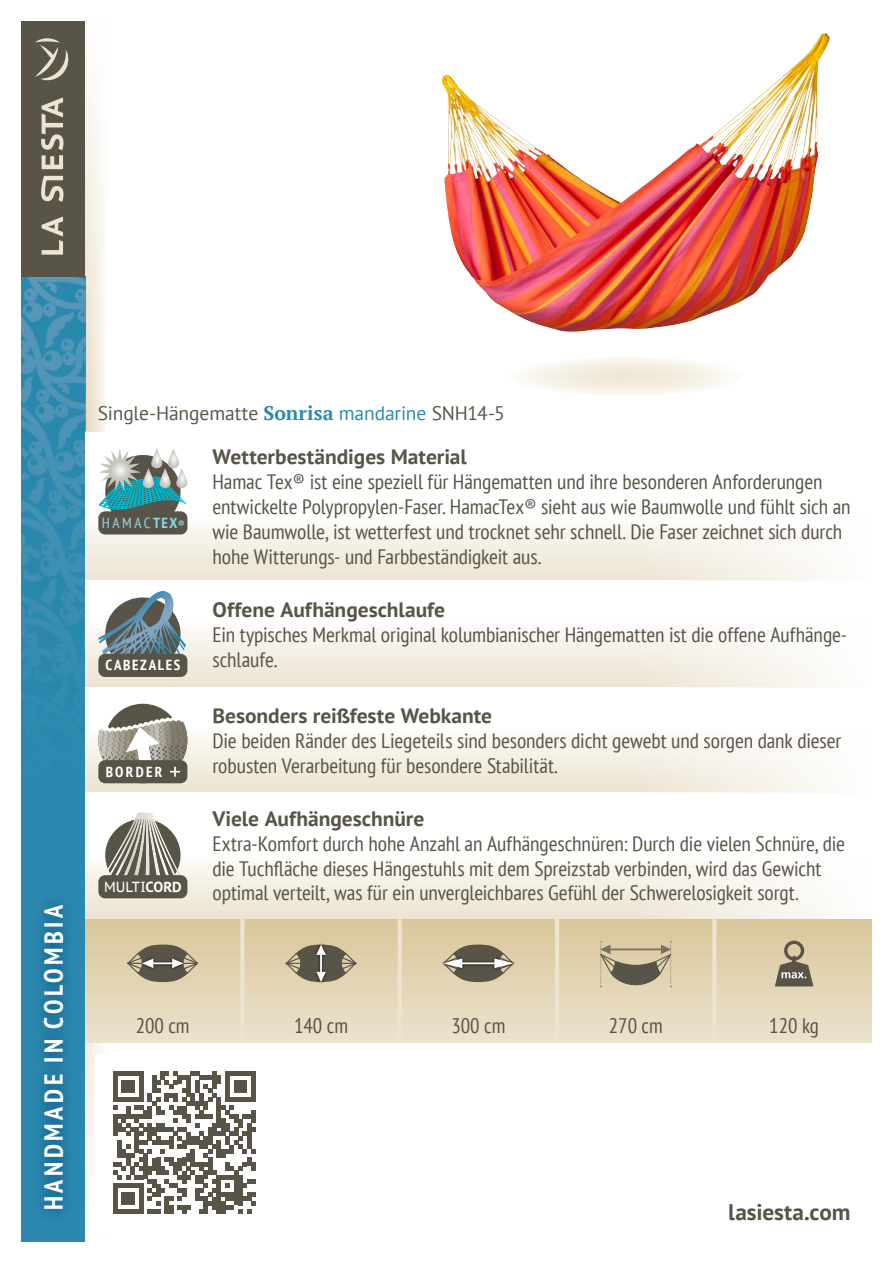
<style>
.page{position:relative;width:893px;height:1263px;background:#fff}
.page>*{position:absolute;margin:0;border:0;box-sizing:border-box;transform-origin:0 0}
.t1{font:700 condensed 26.1px "PT Sans";letter-spacing:.14em;color:#fff}
.t2{font:700 22.5px "PT Sans";letter-spacing:-.005em;color:#585548}
.t3{font:condensed 21px "PT Sans";color:#585548}
.t4{font:condensed 20.85px/24.9px "PT Sans";letter-spacing:-.005em;color:#585548}
.t5{font:700 20.85px "PT Sans";color:#585548}
.t6{font:19.5px "PT Sans";letter-spacing:-.005em;color:#585548}
.t7{font:700 condensed 14.55px "PT Sans";letter-spacing:.12em;color:#fff}
.t8{font:condensed 14.55px "PT Sans";letter-spacing:.18em;color:#92d6e3}
.t9{font:14.55px "PT Sans Caption";letter-spacing:-.005em;color:#fff;scale:.93 1}
.s1{font-family:"PT Serif";font-weight:700;color:#2b89af}
.s2{color:#2b89af}
.s3{font-weight:700}
.s4{font-weight:700;font-size:10.5px}
</style>
<div class="page">
<img style="left:21px;top:276px;width:64px;height:966px">
<svg style="left:31px;top:891px;width:46px;height:332px;background:#247ea6"></svg>
<div style="left:21px;top:21px;width:64px;height:255px;background:#585548"></div>
<svg style="left:35px;top:38px;width:33px;height:217px"></svg>
<svg style="left:85px;top:74px;width:20px;height:1105px"></svg>
<svg style="left:85px;top:510px;width:741px;height:71px"></svg>
<div style="left:98px;top:511px;width:89px;height:23px;background:#585548;border-radius:7px"></div>
<div style="left:95px;top:476px;width:96px;height:40px;background:#585548;opacity:.75"></div>
<svg style="left:85px;top:432px;width:106px;height:78px"></svg>
<svg style="left:85px;top:581px;width:741px;height:106px"></svg>
<svg style="left:99px;top:591px;width:87px;height:86px"></svg>
<div style="left:98px;top:654px;width:89px;height:23px;background:#585548;border-radius:7px"></div>
<svg style="left:85px;top:687px;width:741px;height:105px"></svg>
<div style="left:105px;top:704px;width:76px;height:73px;background:#585548;border-radius:50%"></div>
<svg style="left:98px;top:717px;width:89px;height:66px"></svg>
<svg style="left:85px;top:792px;width:741px;height:127px"></svg>
<div style="left:98px;top:808px;width:82px;height:76px;background:#fff"></div>
<div style="left:99px;top:811px;width:87px;height:73px;background:#585548;opacity:.75"></div>
<div style="left:98px;top:875px;width:89px;height:23px;background:#585548;border-radius:7px"></div>
<div style="left:85px;top:919px;width:787px;height:124px;background:linear-gradient(to bottom,#d9c69a,#ebe2cd)"></div>
<hr style="left:240px;top:919px;width:4px;height:85px;background:#ece3d0">
<hr style="left:398px;top:919px;width:4px;height:85px;background:#ece3d0">
<hr style="left:555px;top:919px;width:4px;height:85px;background:#ece3d0">
<hr style="left:712px;top:919px;width:4px;height:85px;background:#ece3d0">
<hr style="left:240px;top:1004px;width:4px;height:39px;background:#ece3d0">
<hr style="left:398px;top:1004px;width:4px;height:39px;background:#ece3d0">
<hr style="left:555px;top:1004px;width:4px;height:39px;background:#ece3d0">
<hr style="left:712px;top:1004px;width:4px;height:39px;background:#ece3d0">
<svg style="left:127px;top:944px;width:71px;height:38px;background:#928a76"></svg>
<div style="left:313px;top:942px;width:16px;height:43px;background:#000;opacity:.75"></div>
<svg style="left:286px;top:944px;width:70px;height:38px;background:#908974"></svg>
<div style="left:440px;top:956px;width:76px;height:15px;background:#dfcfaa"></div>
<svg style="left:443px;top:944px;width:71px;height:38px;background:#938c79"></svg>
<svg style="left:600px;top:941px;width:72px;height:46px;background:#afa489"></svg>
<svg style="left:775px;top:940px;width:38px;height:46px;background:#9d947c"></svg>
<svg style="left:508px;top:356px;width:237px;height:40px"></svg>
<div style="left:96px;top:1054px;width:177px;height:177px;background:#fff"></div>
<svg style="left:113px;top:1071px;width:143px;height:143px"></svg>
<img style="left:441px;top:33px;width:389px;height:299px">
<p class="t1" style="left:36px;top:1210px;width:307px;rotate:-90deg">HANDMADE IN COLOMBIA</p>
<p class="t6" style="left:98px;top:401px;width:409px">Single-Hängematte <span class="s1">Sonrisa</span> <span class="s2">mandarine</span> SNH14-5</p>
<p class="t8" style="left:102px;top:513px;width:85px">HAMAC<span class="s3">TEX</span><span class="s4">®</span></p>
<p class="t7" style="left:105px;top:655px;width:77px">CABEZALES</p>
<p class="t7" style="left:106px;top:762px;width:58px">BORDER</p>
<p class="t9" style="left:104px;top:877px;width:85px">MULTI<span class="s3">CORD</span></p>
<p class="t5" style="left:212px;top:443px;width:256px">Wetterbeständiges Material</p>
<p class="t4" style="left:212px;top:469px;width:639px">Hamac Tex® ist eine speziell für Hängematten und ihre besonderen Anforderungen entwickelte Polypropylen-Faser. HamacTex® sieht aus wie Baumwolle und fühlt sich an wie Baumwolle, ist wetterfest und trocknet sehr schnell. Die Faser zeichnet sich durch hohe Witterungs- und Farbbeständigkeit aus.</p>
<p class="t5" style="left:212px;top:595px;width:234px">Offene Aufhängeschlaufe</p>
<p class="t4" style="left:212px;top:621px;width:636px">Ein typisches Merkmal original kolumbianischer Hängematten ist die offene Aufhänge&shy;schlaufe.</p>
<p class="t5" style="left:212px;top:702px;width:281px">Besonders reißfeste Webkante</p>
<p class="t4" style="left:212px;top:728px;width:630px">Die beiden Ränder des Liegeteils sind besonders dicht gewebt und sorgen dank dieser robusten Verarbeitung für besondere Stabilität.</p>
<p class="t5" style="left:212px;top:804px;width:213px">Viele Aufhängeschnüre</p>
<p class="t4" style="left:212px;top:830px;width:634px">Extra-Komfort durch hohe Anzahl an Aufhängeschnüren: Durch die vielen Schnüre, die die Tuchfläche dieses Hängestuhls mit dem Spreizstab verbinden, wird das Gewicht optimal verteilt, was für ein unvergleichbares Gefühl der Schwerelosigkeit sorgt.</p>
<p class="t3" style="left:136px;top:1012px;width:55px">200 cm</p>
<p class="t3" style="left:294px;top:1012px;width:55px">140 cm</p>
<p class="t3" style="left:451px;top:1012px;width:55px">300 cm</p>
<p class="t3" style="left:609px;top:1012px;width:55px">270 cm</p>
<p class="t3" style="left:769px;top:1012px;width:51px">120 kg</p>
<p class="t2" style="left:728px;top:1197px;width:124px">lasiesta.com</p>
</div>
